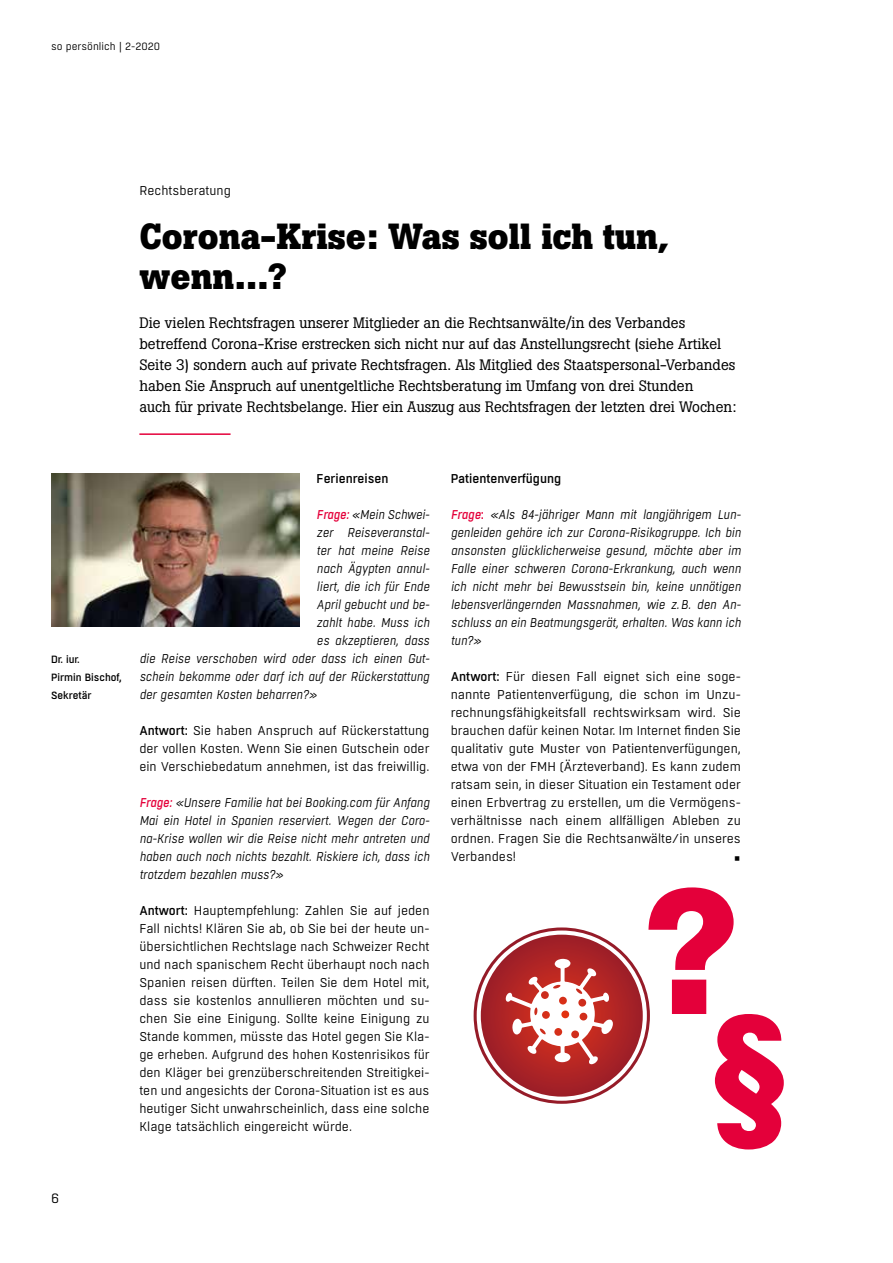
<style>
.page{position:relative;width:893px;height:1263px;background:#fff}
.page>*{position:absolute;margin:0;border:0;box-sizing:border-box;transform-origin:0 0}
.t1{font:700 36px/40.5px "Boton";color:#000}
.t2{font:15px/21px "Boton";color:#000}
.t3{font:15px "Wingdings";color:#000}
.t4{font:13.5px "Boxed";color:#000}
.t5{font:12.75px/18px "Boxed";color:#000;text-align:justify}
.t6{font:italic 12.75px/18px "Boxed";color:#000;text-align:justify}
.t7{font:500 12.75px "Boxed";color:#000}
.t8{font:500 10.5px/18px "Boxed";color:#000}
.t9{font:10.5px "Boxed";color:#000}
.s1{font-weight:500;color:#e4003a}
.s2{font-weight:500}
.s3{font-weight:500;font-style:normal;color:#e4003a}
</style>
<div class="page">
<hr style="left:139px;top:433px;width:92px;height:2px;background:#e4003a">
<img style="left:51px;top:474px;width:248px;height:153px">
<svg style="left:477px;top:887px;width:307px;height:262px"></svg>
<p class="t9" style="left:51px;top:40px;width:111px">so persönlich | 2-2020</p>
<p class="t5" style="left:139px;top:181px;width:93px">Rechtsberatung</p>
<h1 class="t1" style="left:139px;top:216px;width:531px">Corona-Krise: Was soll ich tun, wenn...?</h1>
<p class="t2" style="left:139px;top:312px;width:599px">Die vielen Rechtsfragen unserer Mitglieder an die Rechtsanwälte/in des Verbandes betreffend Corona-Krise erstrecken sich nicht nur auf das Anstellungsrecht (siehe Artikel Seite 3) sondern auch auf private Rechtsfragen. Als Mitglied des Staatspersonal-Verbandes haben Sie Anspruch auf unentgeltliche Rechtsberatung im Umfang von drei Stunden<br>auch für private Rechtsbelange. Hier ein Auszug aus Rechtsfragen der letzten drei Wochen:</p>
<p class="t8" style="left:51px;top:650px;width:72px">Dr. iur.<br>Pirmin Bischof,<br>Sekretär</p>
<p class="t7" style="left:317px;top:470px;width:73px">Ferienreisen</p>
<p class="t6" style="left:317px;top:505px;width:113px"><span class="s1">Frage:</span> «Mein Schwei-</p>
<p class="t6" style="left:317px;top:523px;width:114px">zer Reiseveranstal-</p>
<p class="t6" style="left:317px;top:541px;width:114px">ter hat meine Reise</p>
<p class="t6" style="left:317px;top:559px;width:114px">nach Ägypten annul-</p>
<p class="t6" style="left:317px;top:577px;width:114px">liert, die ich für Ende</p>
<p class="t6" style="left:317px;top:595px;width:114px">April gebucht und be-</p>
<p class="t6" style="left:317px;top:613px;width:114px">zahlt habe. Muss ich</p>
<p class="t6" style="left:317px;top:631px;width:114px">es akzeptieren, dass</p>
<p class="t6" style="left:139px;top:649px;width:292px">die Reise verschoben wird oder dass ich einen Gut-</p>
<p class="t6" style="left:139px;top:667px;width:292px">schein bekomme oder darf ich auf der Rückerstattung</p>
<p class="t6" style="left:139px;top:685px;width:179px">der gesamten Kosten beharren?»</p>
<p class="t5" style="left:139px;top:721px;width:292px"><span class="s2">Antwort:</span> Sie haben Anspruch auf Rückerstattung der vollen Kosten. Wenn Sie einen Gutschein oder ein Verschiebedatum annehmen, ist das freiwillig.</p>
<p class="t6" style="left:139px;top:793px;width:292px"><span class="s1">Frage:</span> «Unsere Familie hat bei Booking.com für Anfang Mai ein Hotel in Spanien reserviert. Wegen der Coro&shy;na-Krise wollen wir die Reise nicht mehr antreten und haben auch noch nichts bezahlt. Riskiere ich, dass ich trotzdem bezahlen muss?»</p>
<p class="t5" style="left:139px;top:901px;width:292px"><span class="s2">Antwort:</span> Hauptempfehlung: Zahlen Sie auf jeden Fall nichts! Klären Sie ab, ob Sie bei der heute un&shy;übersichtlichen Rechtslage nach Schweizer Recht und nach spanischem Recht überhaupt noch nach Spanien reisen dürften. Teilen Sie dem Hotel mit, dass sie kostenlos annullieren möchten und su&shy;chen Sie eine Einigung. Sollte keine Einigung zu Stande kommen, müsste das Hotel gegen Sie Kla&shy;ge erheben. Aufgrund des hohen Kostenrisikos für den Kläger bei grenzüberschreitenden Streitigkei&shy;ten und angesichts der Corona-Situation ist es aus heutiger Sicht unwahrscheinlich, dass eine solche Klage tatsächlich eingereicht würde.</p>
<p class="t7" style="left:451px;top:470px;width:112px">Patientenverfügung</p>
<p class="t6" style="left:451px;top:505px;width:292px"><span class="s1">Frage</span><span class="s3">:</span> «Als 84-jähriger Mann mit langjährigem Lun&shy;genleiden gehöre ich zur Corona-Risikogruppe. Ich bin ansonsten glücklicherweise gesund, möchte aber im Falle einer schweren Corona-Erkrankung, auch wenn ich nicht mehr bei Bewusstsein bin, keine unnötigen lebensverlängernden Massnahmen, wie z.B. den An&shy;schluss an ein Beatmungsgerät, erhalten. Was kann ich tun?»</p>
<p class="t5" style="left:451px;top:667px;width:292px"><span class="s2">Antwort:</span> Für diesen Fall eignet sich eine soge&shy;nannte Patientenverfügung, die schon im Unzu&shy;rechnungsfähigkeitsfall rechtswirksam wird. Sie brauchen dafür keinen Notar. Im Internet finden Sie qualitativ gute Muster von Patientenverfügungen, etwa von der FMH (Ärzteverband). Es kann zudem ratsam sein, in dieser Situation ein Testament oder einen Erbvertrag zu erstellen, um die Vermögens&shy;verhältnisse nach einem allfälligen Ableben zu ordnen. Fragen Sie die Rechtsanwälte/in unseres Verbandes!</p>
<p class="t3" style="left:734px;top:850px;width:8px">▪</p>
<p class="t4" style="left:51px;top:1189px;width:10px">6</p>
</div>
